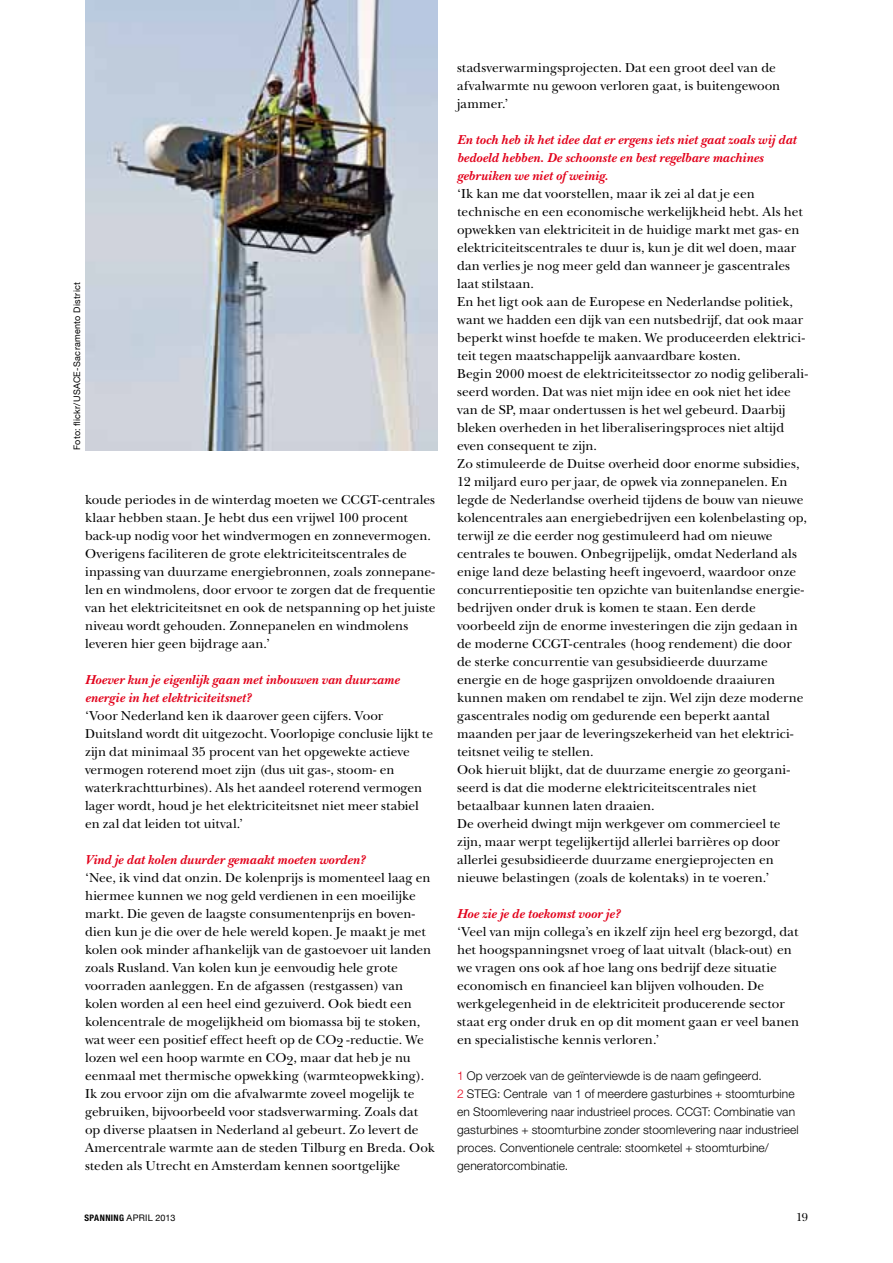
<style>
.page{position:relative;width:893px;height:1263px;background:#fff}
.page>*{position:absolute;margin:0;border:0;box-sizing:border-box;transform-origin:0 0}
.t1{font:13.5px/18px "New Baskerville Std";letter-spacing:-.005em;color:#000}
.t2{font:italic 700 13.5px/18px "New Baskerville Std";letter-spacing:.01em;color:#e2001a}
.t3{font:300 12px/18px "Helvetica Neue LT Std";letter-spacing:.01em;color:#000}
.t4{font:12px "New Baskerville Std";color:#000}
.t5{font:9px "Helvetica Neue";letter-spacing:.035em;color:#000}
.s1{color:#e2001a}
.s2{font-family:"Helvetica Neue LT Std";font-weight:700;font-stretch:condensed}
</style>
<div class="page">
<img style="left:85px;top:0;width:353px;height:450px">
<p class="t5" style="left:71px;top:450px;width:169px;rotate:-90deg">Foto: flickr/USACE-Sacramento District</p>
<p class="t1" style="left:85px;top:491px;width:352px">koude periodes in de winterdag moeten we CCGT-centrales klaar hebben staan. Je hebt dus een vrijwel 100 procent back-up nodig voor het windvermogen en zonnevermogen.<br>Overigens faciliteren de grote elektriciteitscentrales de inpassing van duurzame energiebronnen, zoals zonnepane&shy;len en windmolens, door ervoor te zorgen dat de frequentie van het elektriciteitsnet en ook de netspanning op het juiste niveau wordt gehouden. Zonnepanelen en windmolens leveren hier geen bijdrage aan.’</p>
<p class="t2" style="left:85px;top:671px;width:316px">Hoever kun je eigenlijk gaan met inbouwen van duurzame energie in het elektriciteitsnet?</p>
<p class="t1" style="left:85px;top:707px;width:350px">‘Voor Nederland ken ik daarover geen cijfers. Voor Duitsland wordt dit uitgezocht. Voorlopige conclusie lijkt te zijn dat minimaal 35 procent van het opgewekte actieve vermogen roterend moet zijn (dus uit gas-, stoom- en waterkrachtturbines). Als het aandeel roterend vermogen lager wordt, houd je het elektriciteitsnet niet meer stabiel en zal dat leiden tot uitval.’</p>
<p class="t2" style="left:85px;top:851px;width:282px">Vind je dat kolen duurder gemaakt moeten worden?</p>
<p class="t1" style="left:85px;top:869px;width:351px">‘Nee, ik vind dat onzin. De kolenprijs is momenteel laag en hiermee kunnen we nog geld verdienen in een moeilijke markt. Die geven de laagste consumentenprijs en boven&shy;dien kun je die over de hele wereld kopen. Je maakt je met kolen ook minder afhankelijk van de gastoevoer uit landen zoals Rusland. Van kolen kun je eenvoudig hele grote voorraden aanleggen. En de afgassen (restgassen) van kolen worden al een heel eind gezuiverd. Ook biedt een kolencentrale de mogelijkheid om biomassa bij te stoken, wat weer een positief effect heeft op de CO2 -reductie. We lozen wel een hoop warmte en CO2, maar dat heb je nu eenmaal met thermische opwekking (warmteopwekking).<br>Ik zou ervoor zijn om die afvalwarmte zoveel mogelijk te gebruiken, bijvoorbeeld voor stadsverwarming. Zoals dat op diverse plaatsen in Nederland al gebeurt. Zo levert de Amercentrale warmte aan de steden Tilburg en Breda. Ook steden als Utrecht en Amsterdam kennen soortgelijke</p>
<p class="t1" style="left:457px;top:59px;width:325px">stadsverwarmingsprojecten. Dat een groot deel van de afvalwarmte nu gewoon verloren gaat, is buitengewoon jammer.’</p>
<p class="t2" style="left:457px;top:131px;width:341px">En toch heb ik het idee dat er ergens iets niet gaat zoals wij dat bedoeld hebben. De schoonste en best regelbare machines gebruiken we niet of weinig.</p>
<p class="t1" style="left:457px;top:185px;width:352px">‘Ik kan me dat voorstellen, maar ik zei al dat je een technische en een economische werkelijkheid hebt. Als het opwekken van elektriciteit in de huidige markt met gas- en elektriciteitscentrales te duur is, kun je dit wel doen, maar dan verlies je nog meer geld dan wanneer je gascentrales laat stilstaan.<br>En het ligt ook aan de Europese en Nederlandse politiek, want we hadden een dijk van een nutsbedrijf, dat ook maar beperkt winst hoefde te maken. We produceerden elektrici&shy;teit tegen maatschappelijk aanvaardbare kosten.<br>Begin 2000 moest de elektriciteitssector zo nodig geliberali&shy;seerd worden. Dat was niet mijn idee en ook niet het idee van de SP, maar ondertussen is het wel gebeurd. Daarbij bleken overheden in het liberaliseringsproces niet altijd even consequent te zijn.<br>Zo stimuleerde de Duitse overheid door enorme subsidies, 12 miljard euro per jaar, de opwek via zonnepanelen. En legde de Nederlandse overheid tijdens de bouw van nieuwe kolencentrales aan energiebedrijven een kolenbelasting op, terwijl ze die eerder nog gestimuleerd had om nieuwe centrales te bouwen. Onbegrijpelijk, omdat Nederland als enige land deze belasting heeft ingevoerd, waardoor onze concurrentiepositie ten opzichte van buitenlandse energie&shy;bedrijven onder druk is komen te staan. Een derde voorbeeld zijn de enorme investeringen die zijn gedaan in de moderne CCGT-centrales (hoog rendement) die door de sterke concurrentie van gesubsidieerde duurzame energie en de hoge gasprijzen onvoldoende draaiuren kunnen maken om rendabel te zijn. Wel zijn deze moderne gascentrales nodig om gedurende een beperkt aantal maanden per jaar de leveringszekerheid van het elektrici&shy;teitsnet veilig te stellen.<br>Ook hieruit blijkt, dat de duurzame energie zo georgani&shy;seerd is dat die moderne elektriciteitscentrales niet betaalbaar kunnen laten draaien.<br>De overheid dwingt mijn werkgever om commercieel te zijn, maar werpt tegelijkertijd allerlei barrières op door allerlei gesubsidieerde duurzame energieprojecten en nieuwe belastingen (zoals de kolentaks) in te voeren.’</p>
<p class="t2" style="left:457px;top:904px;width:164px">Hoe zie je de toekomst voor je?</p>
<p class="t1" style="left:457px;top:922px;width:343px">‘Veel van mijn collega’s en ikzelf zijn heel erg bezorgd, dat het hoogspanningsnet vroeg of laat uitvalt (black-out) en we vragen ons ook af hoe lang ons bedrijf deze situatie economisch en financieel kan blijven volhouden. De werkgelegenheid in de elektriciteit producerende sector staat erg onder druk en op dit moment gaan er veel banen en specialistische kennis verloren.’</p>
<p class="t3" style="left:457px;top:1066px;width:343px"><span class="s1">1</span> Op verzoek van de geïnterviewde is de naam gefingeerd.<br><span class="s1">2</span> STEG: Centrale van 1 of meerdere gasturbines + stoomturbine en Stoomlevering naar industrieel proces. CCGT: Combinatie van gasturbines + stoomturbine zonder stoomlevering naar industrieel proces. Conventionele centrale: stoomketel + stoomturbine/ generatorcombinatie.</p>
<p class="t5" style="left:84px;top:1212px;width:93px"><span class="s2">SPANNING</span> april 2013</p>
<p class="t4" style="left:796px;top:1210px;width:13px">19</p>
</div>
